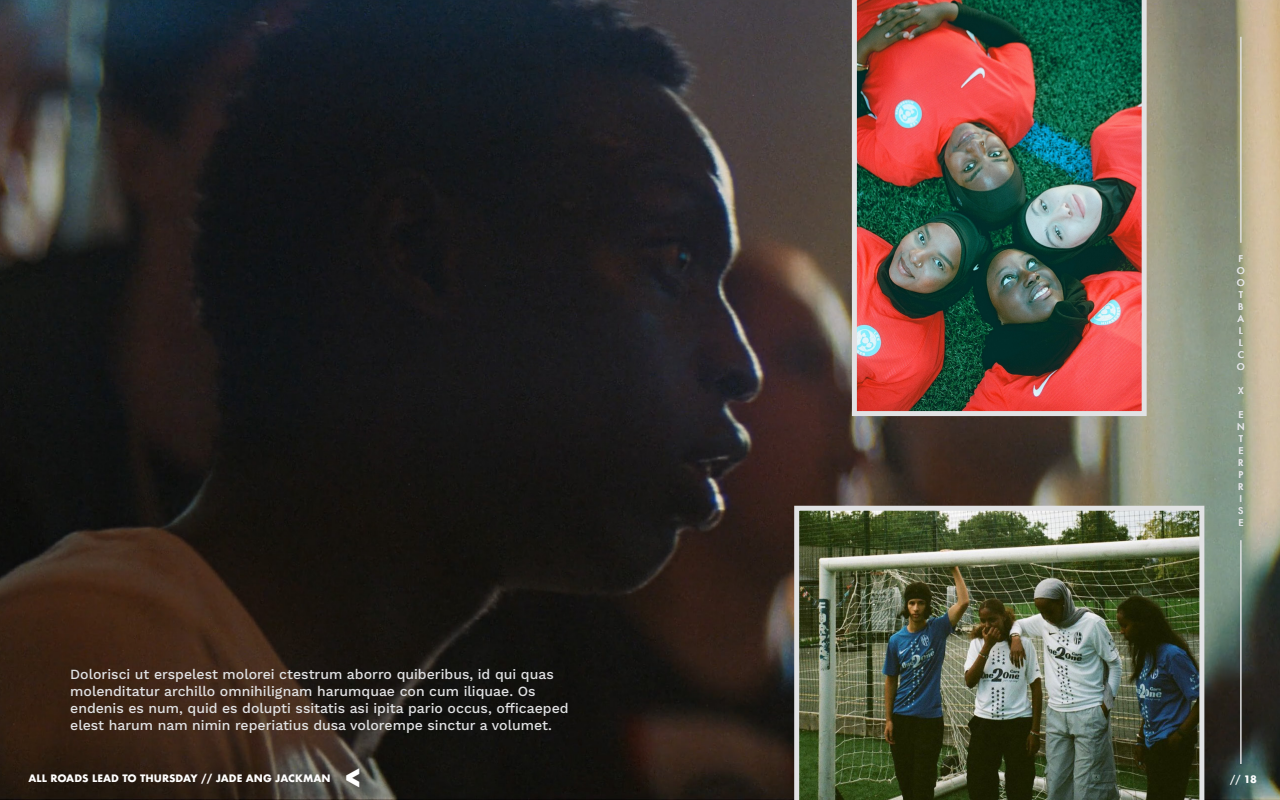
<style>
.page{position:relative;width:1280px;height:800px;background:#fff}
.page>*{position:absolute;margin:0;border:0;box-sizing:border-box;transform-origin:0 0}
.t1{font:700 26.5px "Futura";color:#fff}
.t2{font:500 14px/17px "Work Sans";color:#e1e2e4}
.t3{font:700 10px "Futura";color:#fff}
.t4{font:500 10px "Futura";color:#fff}
.t5{font:500 9px/12px "Futura";color:#e1e2e4}
.s1{font-weight:700}
</style>
<div class="page">
<img style="left:0;top:0;width:1280px;height:800px">
<hr style="left:1241px;top:37px;width:1px;height:206px;background:#e1e2e4">
<hr style="left:1241px;top:540px;width:1px;height:224px;background:#e1e2e4">
<img style="left:794px;top:506px;width:410px;height:294px">
<img style="left:852px;top:0;width:295px;height:416px">
<p class="t2" style="left:70px;top:666px;width:500px">Dolorisci ut erspelest molorei ctestrum aborro quiberibus, id qui quas molenditatur archillo omnihilignam harumquae con cum iliquae. Os endenis es num, quid es dolupti ssitatis asi ipita pario occus, officaeped elest harum nam nimin reperiatius dusa volorempe sinctur a volumet.</p>
<p class="t5" style="left:1239px;top:252px;width:6px">F</p>
<p class="t5" style="left:1237px;top:264px;width:10px">O</p>
<p class="t5" style="left:1237px;top:276px;width:10px">O<br>T</p>
<p class="t5" style="left:1238px;top:300px;width:8px">B<br>A</p>
<p class="t5" style="left:1239px;top:324px;width:5px">L</p>
<p class="t5" style="left:1238px;top:336px;width:8px">L<br>C</p>
<p class="t5" style="left:1237px;top:360px;width:10px">O</p>
<p class="t5" style="left:1238px;top:384px;width:7px">X</p>
<p class="t5" style="left:1238px;top:408px;width:7px">E</p>
<p class="t5" style="left:1237px;top:420px;width:9px">N</p>
<p class="t5" style="left:1238px;top:432px;width:7px">T<br>E<br>R<br>P<br>R<br>I<br>S<br>E</p>
<p class="t1" style="left:344px;top:759px;width:20px">&lt;</p>
<p class="t3" style="left:28px;top:771px;width:304px">ALL ROADS LEAD TO THURSDAY // JADE ANG JACKMAN</p>
<p class="t4" style="left:1230px;top:772px;width:28px">// <span class="s1">18</span></p>
</div>
